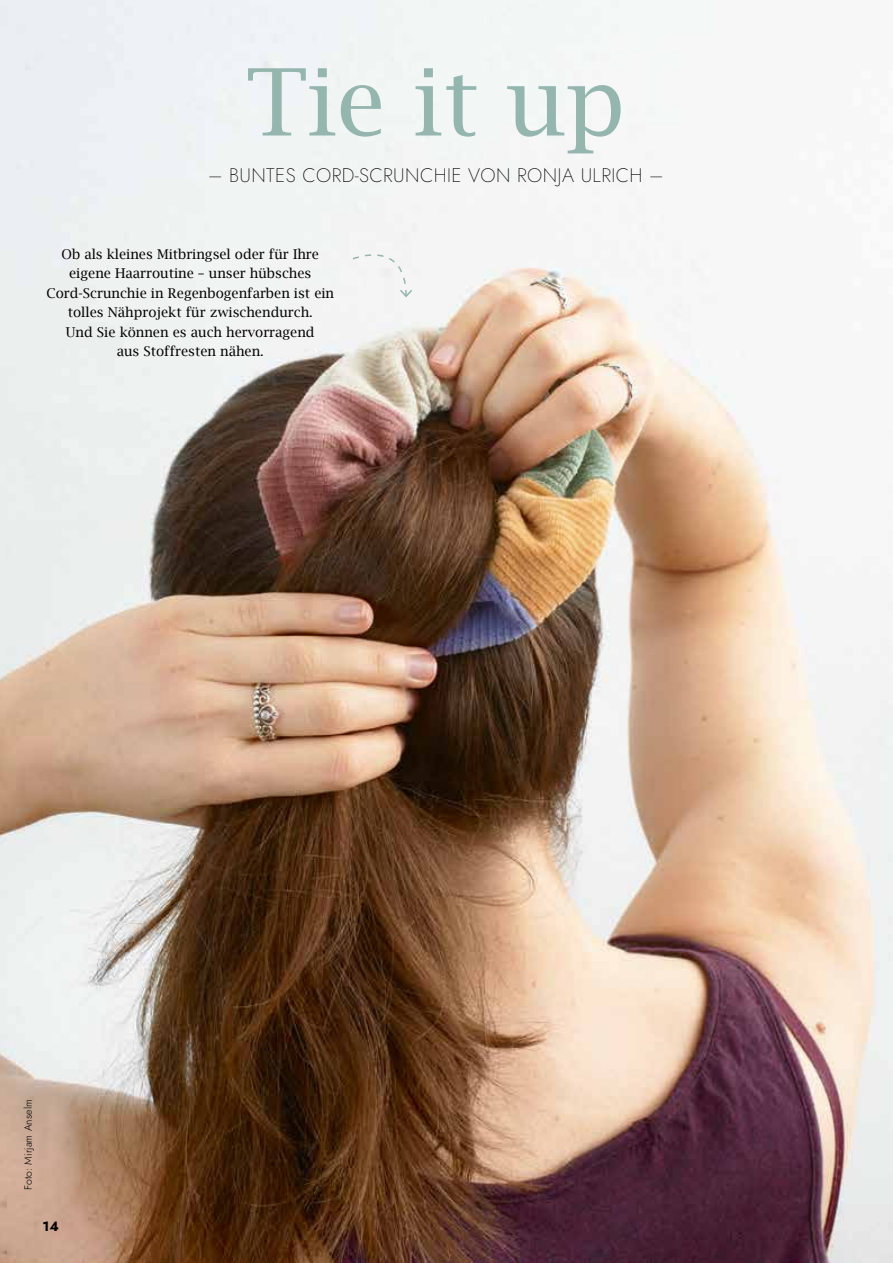
<style>
.page{position:relative;width:893px;height:1263px;background:#fff}
.page>*{position:absolute;margin:0;border:0;box-sizing:border-box;transform-origin:0 0}
.t1{font:93px "Lucida Bright";color:#94b6af}
.t2{font:200 19.5px "Jost";letter-spacing:.02em;color:#000}
.t3{font:13.5px/19.5px "Lucida Bright";color:#000;text-align:center}
.t4{font:700 13.5px "Jost";color:#000}
.t5{font:300 10.5px "Jost";letter-spacing:.01em;color:#000}
</style>
<div class="page">
<img style="left:0;top:0;width:893px;height:1263px">
<div style="left:351px;top:237px;width:63px;height:61px;background:#f5f5f5"></div>
<h1 class="t1" style="left:246px;top:49px;width:381px">Tie it up</h1>
<h2 class="t2" style="left:208px;top:162px;width:457px">– BUNTES CORD-SCRUNCHIE VON RONJA ULRICH –</h2>
<p class="t3" style="left:46px;top:244px;width:289px">Ob als kleines Mitbringsel oder für Ihre eigene Haarroutine – unser hübsches Cord-Scrunchie in Regenbogenfarben ist ein tolles Nähprojekt für zwischendurch.<br>Und Sie können es auch hervorragend<br>aus Stoffresten nähen.</p>
<p class="t5" style="left:21px;top:1190px;width:92px;rotate:-90deg">Foto: Mirjam Anselm</p>
<p class="t4" style="left:43px;top:1217px;width:18px">14</p>
</div>
